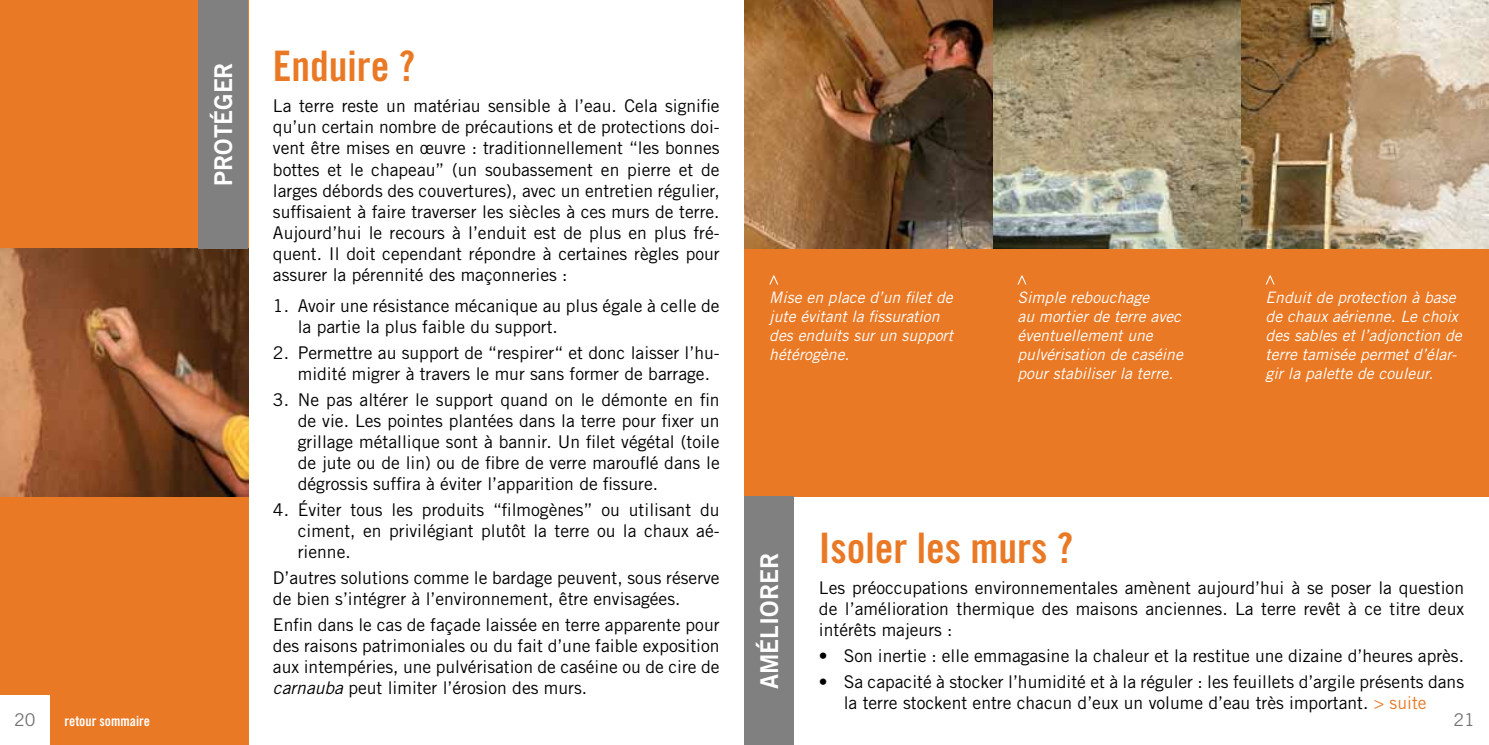
<style>
.page{position:relative;width:1489px;height:745px;background:#fff}
.page>*{position:absolute;margin:0;border:0;box-sizing:border-box;transform-origin:0 0}
.t1{font:42px "Trade Gothic LT Std Bd Cn 20";color:#ea7925}
.t2{font:24.5px "Trade Gothic LT Std Bd 2";color:#fff}
.t3{font:17.5px/21px "Trade Gothic LT Std";color:#000;text-align:justify}
.t4{font:17.5px "Trade Gothic LT Std";color:#707172}
.t5{font:italic 15.75px/18.9px "Trade Gothic LT Std";color:#fff}
.t6{font:14px "Trade Gothic LT Std Bd Cn 20";color:#fff}
.s1{font-style:italic}
.s2{color:#ea7925}
</style>
<div class="page">
<div style="left:0;top:0;width:248px;height:744px;background:#ea7925"></div>
<div style="left:744px;top:248px;width:744px;height:248px;background:#ea7925"></div>
<div style="left:0;top:694px;width:50px;height:50px;background:#fff"></div>
<img style="left:0;top:248px;width:248px;height:248px">
<img style="left:744px;top:0;width:744px;height:248px">
<div style="left:198px;top:0;width:50px;height:248px;background:#808080"></div>
<div style="left:744px;top:496px;width:50px;height:248px;background:#808080"></div>
<svg style="left:769px;top:275px;width:9px;height:9px"></svg>
<svg style="left:1017px;top:275px;width:9px;height:9px"></svg>
<svg style="left:1266px;top:275px;width:8px;height:9px"></svg>
<h1 class="t1" style="left:273px;top:41px;width:144px">Enduire ?</h1>
<p class="t3" style="left:273px;top:95px;width:448px">La terre reste un matériau sensible à l’eau. Cela signifie qu’un certain nombre de précautions et de protections doi&shy;vent être mises en œuvre : traditionnellement “les bonnes bottes et le chapeau” (un soubassement en pierre et de larges débords des couvertures), avec un entretien régulier, suffisaient à faire traverser les siècles à ces murs de terre.<br>Aujourd’hui le recours à l’enduit est de plus en plus fré&shy;quent. Il doit cependant répondre à certaines règles pour assurer la pérennité des maçonneries :</p>
<p class="t3" style="left:298px;top:294px;width:423px;text-indent:-25px">1. Avoir une résistance mécanique au plus égale à celle de la partie la plus faible du support.</p>
<p class="t3" style="left:298px;top:341px;width:423px;text-indent:-25px">2. Permettre au support de “respirer“ et donc laisser l’hu&shy;midité migrer à travers le mur sans former de barrage.</p>
<p class="t3" style="left:298px;top:388px;width:423px;text-indent:-25px">3. Ne pas altérer le support quand on le démonte en fin de vie. Les pointes plantées dans la terre pour fixer un grillage métallique sont à bannir. Un filet végétal (toile de jute ou de lin) ou de fibre de verre marouflé dans le dégrossis suffira à éviter l’apparition de fissure.</p>
<p class="t3" style="left:298px;top:498px;width:423px;text-indent:-25px">4. Éviter tous les produits “filmogènes” ou utilisant du ciment, en privilégiant plutôt la terre ou la chaux aé&shy;rienne.</p>
<p class="t3" style="left:273px;top:566px;width:448px">D’autres solutions comme le bardage peuvent, sous réserve de bien s’intégrer à l’environnement, être envisagées.</p>
<p class="t3" style="left:273px;top:613px;width:448px">Enfin dans le cas de façade laissée en terre apparente pour des raisons patrimoniales ou du fait d’une faible exposition aux intempéries, une pulvérisation de caséine ou de cire de <span class="s1">carnauba</span> peut limiter l’érosion des murs.</p>
<h2 class="t2" style="left:208px;top:186px;width:125px;rotate:-90deg">PROTÉGER</h2>
<p class="t5" style="left:769px;top:288px;width:185px">Mise en place d’un filet de jute évitant la fissuration des enduits sur un support hétérogène.</p>
<p class="t5" style="left:1017px;top:288px;width:167px">Simple rebouchage<br>au mortier de terre avec éventuellement une pulvérisation de caséine pour stabiliser la terre.</p>
<p class="t5" style="left:1265px;top:288px;width:197px">Enduit de protection à base de chaux aérienne. Le choix des sables et l’adjonction de terre tamisée permet d’élar&shy;gir la palette de couleur.</p>
<h1 class="t1" style="left:819px;top:522px;width:256px">Isoler les murs ?</h1>
<p class="t3" style="left:819px;top:576px;width:646px">Les préoccupations environnementales amènent aujourd’hui à se poser la question de l’amélioration thermique des maisons anciennes. La terre revêt à ce titre deux intérêts majeurs :</p>
<p class="t3" style="left:819px;top:644px;width:646px">• Son inertie : elle emmagasine la chaleur et la restitue une dizaine d’heures après.</p>
<p class="t3" style="left:843px;top:670px;width:622px;text-indent:-25px">• Sa capacité à stocker l’humidité et à la réguler : les feuillets d’argile présents dans la terre stockent entre chacun d’eux un volume d’eau très important. <span class="s2">&gt; suite</span></p>
<h2 class="t2" style="left:754px;top:688px;width:138px;rotate:-90deg">AMÉLIORER</h2>
<p class="t4" style="left:14px;top:709px;width:23px">20</p>
<p class="t4" style="left:1453px;top:709px;width:23px">21</p>
<p class="t6" style="left:64px;top:712px;width:87px">retour sommaire</p>
</div>
